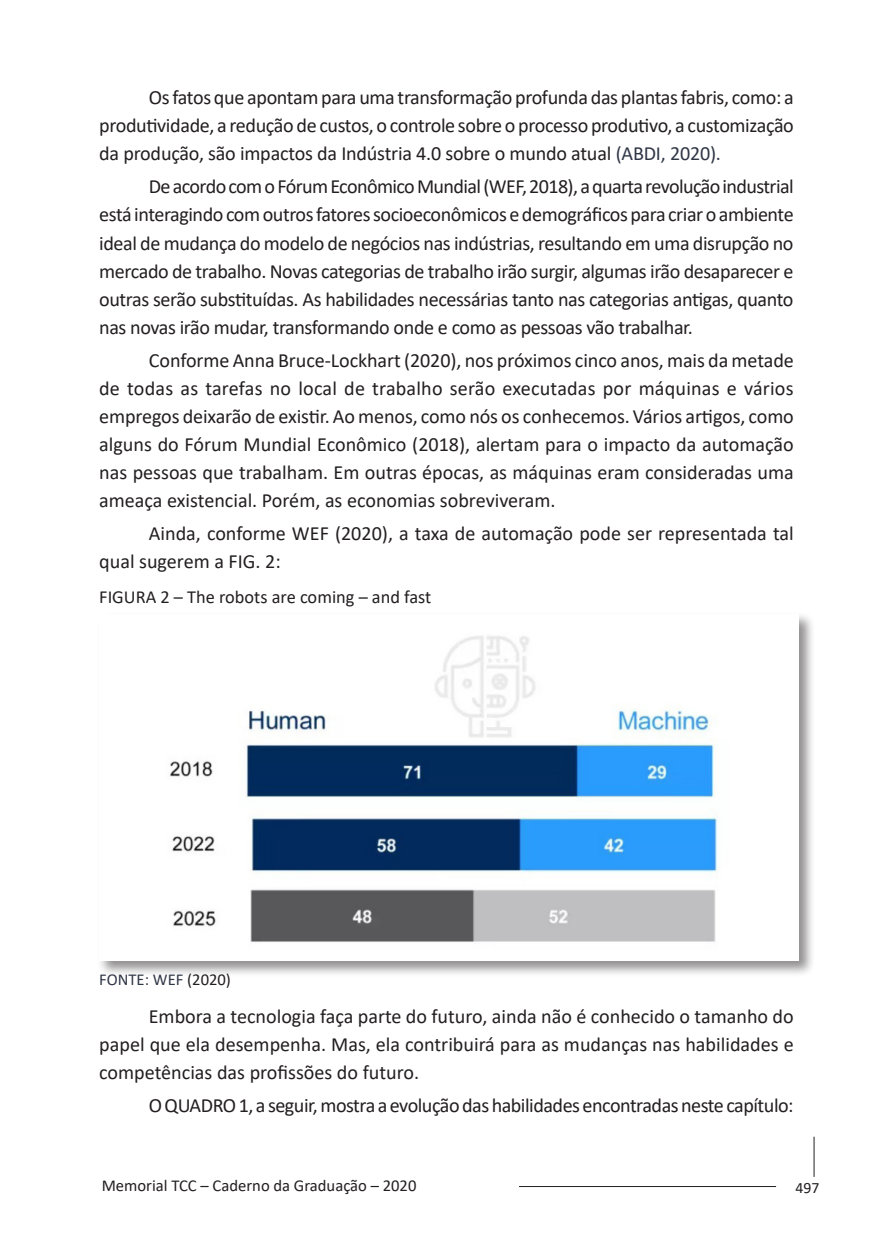
<style>
.page{position:relative;width:893px;height:1241px;background:#fff}
.page>*{position:absolute;margin:0;border:0;box-sizing:border-box;transform-origin:0 0}
.PN{font:20.12px/28px "Calibri";letter-spacing:-.01em;color:#231f20;text-align:justify}
.Título_Tabela{font:18.38px "Calibri";color:#231f20}
.t1{font:16.62px "Calibri";color:#231f20}
.Fonte_Tabela{font:16.62px "Calibri";color:#303646}
.t2{font:15.75px "Calibri";color:#231f20}
.s1{color:#303646}
.s2{color:#231f20}
</style>
<div class="page">
<hr style="left:814px;top:1136px;width:1px;height:40px;background:#231f20">
<hr style="left:519px;top:1185px;width:257px;height:1px;background:#231f20">
<div style="left:97px;top:611px;width:718px;height:366px;background:#231f20;opacity:.5"></div>
<div style="left:99px;top:614px;width:700px;height:347px;background:#fff"></div>
<img style="left:170px;top:636px;width:548px;height:306px">
<p class="PN" style="left:99px;top:83px;width:696px;text-indent:50px">Os fatos que apontam para uma transformação profunda das plantas fabris, como: a produtividade, a redução de custos, o controle sobre o processo produtivo, a customização da produção, são impactos da Indústria 4.0 sobre o mundo atual <span class="s1">(ABDI, 2020).</span></p>
<p class="PN" style="left:99px;top:172px;width:696px;text-indent:50px">De acordo com o Fórum Econômico Mundial (WEF, 2018), a quarta revolução industrial está interagindo com outros fatores socioeconômicos e demográficos para criar o ambiente ideal de mudança do modelo de negócios nas indústrias, resultando em uma disrupção no mercado de trabalho. Novas categorias de trabalho irão surgir, algumas irão desaparecer e outras serão substituídas. As habilidades necessárias tanto nas categorias antigas, quanto nas novas irão mudar, transformando onde e como as pessoas vão trabalhar.</p>
<p class="PN" style="left:99px;top:345px;width:696px;text-indent:50px">Conforme Anna Bruce-Lockhart (2020), nos próximos cinco anos, mais da metade de todas as tarefas no local de trabalho serão executadas por máquinas e vários empregos deixarão de existir. Ao menos, como nós os conhecemos. Vários artigos, como alguns do Fórum Mundial Econômico (2018), alertam para o impacto da automação nas pessoas que trabalham. Em outras épocas, as máquinas eram consideradas uma ameaça existencial. Porém, as economias sobreviveram.</p>
<p class="PN" style="left:99px;top:518px;width:696px;text-indent:50px">Ainda, conforme WEF (2020), a taxa de automação pode ser representada tal qual sugerem a FIG. 2:</p>
<p class="Título_Tabela" style="left:99px;top:584px;width:334px">FIGURA 2 – The robots are coming – and fast</p>
<p class="Fonte_Tabela" style="left:99px;top:968px;width:133px">FONTE: WEF <span class="s2">(2020)</span></p>
<p class="PN" style="left:99px;top:1002px;width:696px;text-indent:50px">Embora a tecnologia faça parte do futuro, ainda não é conhecido o tamanho do papel que ela desempenha. Mas, ela contribuirá para as mudanças nas habilidades e competências das profissões do futuro.</p>
<p class="PN" style="left:149px;top:1091px;width:646px">O QUADRO 1, a seguir, mostra a evolução das habilidades encontradas neste capítulo:</p>
<p class="t1" style="left:102px;top:1173px;width:316px">Memorial TCC – Caderno da Graduação – 2020</p>
<p class="t2" style="left:795px;top:1176px;width:25px">497</p>
</div>
